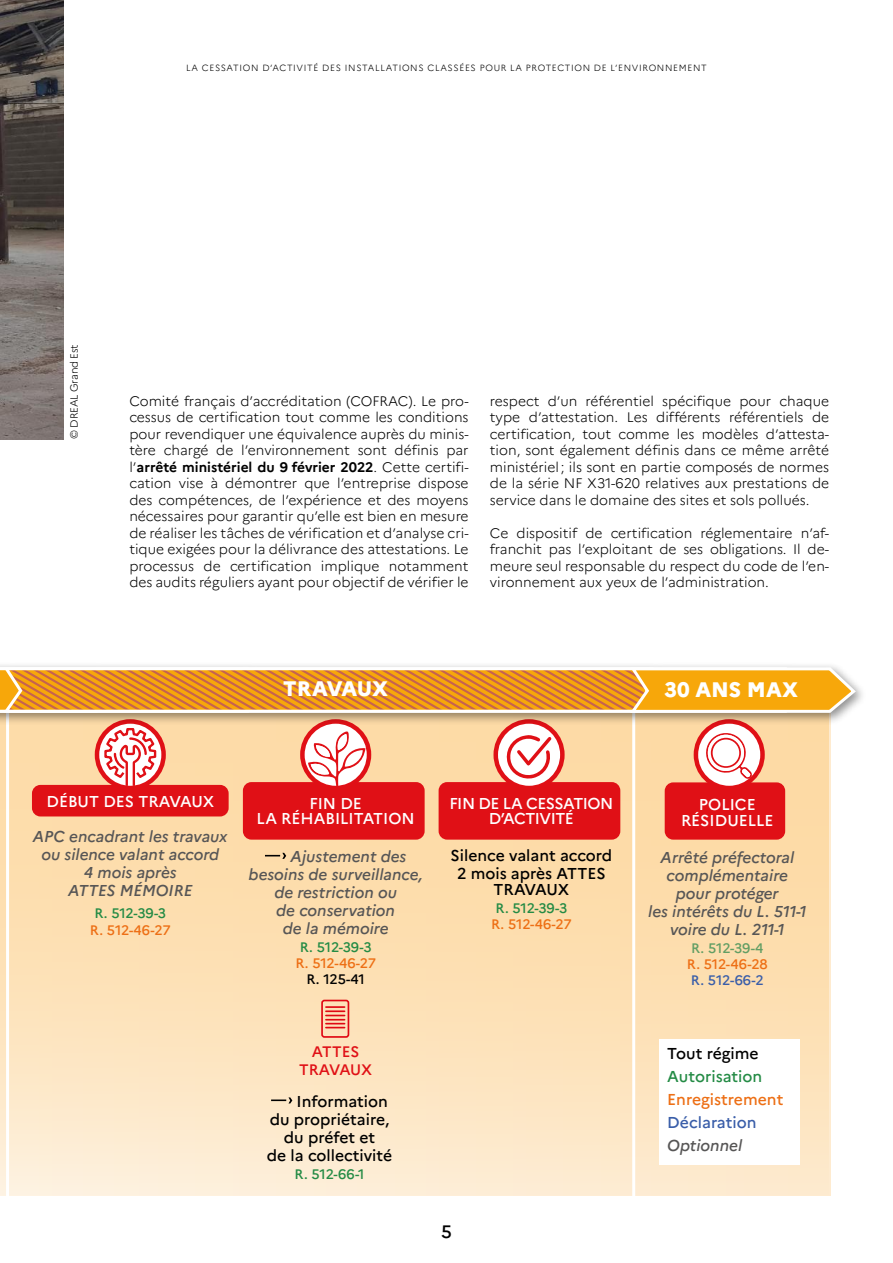
<style>
.page{position:relative;width:893px;height:1263px;background:#fff}
.page>*{position:absolute;margin:0;border:0;box-sizing:border-box;transform-origin:0 0}
.t1{font:800 21px "Marianne";color:#fff}
.t2{font:500 18px "Marianne";color:#000}
.t3{font:italic 500 15.75px/18px "Marianne";color:#575656;text-align:center}
.t4{font:500 15.75px/18px "Marianne";color:#000;text-align:center}
.t5{font:500 15.75px/15.8px "Marianne";color:#fff;text-align:center}
.t6{font:500 15.75px/15.8px "Marianne";letter-spacing:-.03em;color:#fff;text-align:center}
.t7{font:500 15.75px "Marianne";color:#ed6f15}
.t8{font:500 15.75px "Marianne";color:#248b45}
.t9{font:500 15.75px "Marianne";color:#3a5ea9}
.t10{font:500 15.15px/18.3px "Marianne";letter-spacing:-.005em;color:#e01016;text-align:center}
.t11{font:300 13.8px/16.5px "Marianne";color:#000;text-align:justify}
.t12{font:500 13.8px "Marianne";letter-spacing:-.01em;color:#ed6f15}
.t13{font:500 13.8px "Marianne";letter-spacing:-.01em;color:#248b45}
.t14{font:500 13.8px "Marianne";color:#629e64}
.t15{font:500 13.8px "Marianne";color:#3a5ea9}
.t16{font:500 13.8px "Marianne";color:#000}
.t17{font:300 10.5px "Marianne";letter-spacing:-.02em;color:#000}
.t18{font:300 9px "Marianne";letter-spacing:.075em;color:#000}
.s1{font-weight:700}
</style>
<div class="page">
<div style="left:0;top:713px;width:829px;height:483px;background:linear-gradient(to bottom,#fdd59b,#fdebd0)"></div>
<hr style="left:632px;top:709px;width:3px;height:554px;background:#fff">
<hr style="left:6px;top:709px;width:3px;height:554px;background:#fff">
<img style="left:0;top:0;width:64px;height:439px">
<div style="left:659px;top:1039px;width:141px;height:126px;background:#fff"></div>
<div style="left:321px;top:1000px;width:28px;height:38px;border:2px solid #e00813;border-radius:2px"></div>
<svg style="left:326px;top:1006px;width:19px;height:22px"></svg>
<div style="left:665px;top:782px;width:120px;height:58px;background:#e01016;border-radius:9px"></div>
<div style="left:32px;top:785px;width:197px;height:31px;background:#e01016;border-radius:9px"></div>
<div style="left:243px;top:782px;width:182px;height:58px;background:#e01016;border-radius:9px"></div>
<div style="left:439px;top:782px;width:181px;height:58px;background:#e01016;border-radius:9px"></div>
<svg style="left:97px;top:721px;width:67px;height:67px"></svg>
<svg style="left:103px;top:727px;width:54px;height:58px"></svg>
<div style="left:95px;top:719px;width:71px;height:71px;border:4px solid #e01016;border-radius:50%"></div>
<svg style="left:265px;top:853px;width:21px;height:6px"></svg>
<svg style="left:302px;top:721px;width:67px;height:67px"></svg>
<svg style="left:308px;top:731px;width:57px;height:54px"></svg>
<div style="left:300px;top:719px;width:71px;height:71px;border:4px solid #e01016;border-radius:50%"></div>
<svg style="left:496px;top:721px;width:66px;height:67px"></svg>
<svg style="left:504px;top:735px;width:48px;height:45px"></svg>
<div style="left:493px;top:719px;width:72px;height:71px;border:4px solid #e01016;border-radius:50%"></div>
<svg style="left:696px;top:721px;width:66px;height:67px"></svg>
<svg style="left:704px;top:731px;width:48px;height:48px"></svg>
<div style="left:694px;top:719px;width:71px;height:71px;border:4px solid #e01016;border-radius:50%"></div>
<div style="left:0;top:661px;width:867px;height:64px;background:#000;opacity:.44"></div>
<svg style="left:0;top:664px;width:858px;height:51px"></svg>
<svg style="left:271px;top:1097px;width:21px;height:6px"></svg>
<p class="t18" style="left:186px;top:62px;width:522px">LA CESSATION D’ACTIVITÉ DES INSTALLATIONS CLASSÉES POUR LA PROTECTION DE L’ENVIRONNEMENT</p>
<p class="t17" style="left:68px;top:439px;width:96px;rotate:-90deg">© DREAL Grand Est</p>
<p class="t11" style="left:129px;top:392px;width:341px">Comité français d’accréditation (COFRAC). Le pro&shy;cessus de certification tout comme les conditions pour revendiquer une équivalence auprès du minis&shy;tère chargé de l’environnement sont définis par l’<span class="s1">arrêté ministériel du 9 février 2022</span>. Cette certifi&shy;cation vise à démontrer que l’entreprise dispose des compétences, de l’expérience et des moyens nécessaires pour garantir qu’elle est bien en mesure de réaliser les tâches de vérification et d’analyse cri&shy;tique exigées pour la délivrance des attestations. Le processus de certification implique notamment des audits réguliers ayant pour objectif de vérifier le</p>
<p class="t11" style="left:490px;top:392px;width:341px">respect d’un référentiel spécifique pour chaque type d’attestation. Les différents référentiels de certification, tout comme les modèles d’attesta&shy;tion, sont également définis dans ce même arrêté ministériel; ils sont en partie composés de normes de la série NF X31-620 relatives aux prestations de service dans le domaine des sites et sols pollués.</p>
<p class="t11" style="left:490px;top:524px;width:341px">Ce dispositif de certification réglementaire n’af&shy;franchit pas l’exploitant de ses obligations. Il de&shy;meure seul responsable du respect du code de l’en&shy;vironnement aux yeux de l’administration.</p>
<h1 class="t1" style="left:283px;top:676px;width:106px">TRAVAUX</h1>
<h1 class="t1" style="left:664px;top:676px;width:135px">30 ANS MAX</h1>
<p class="t5" style="left:46px;top:794px;width:169px">DÉBUT DES TRAVAUX</p>
<p class="t3" style="left:33px;top:827px;width:196px">APC encadrant les travaux ou silence valant accord<br>4 mois après<br>ATTES MÉMOIRE</p>
<p class="t13" style="left:94px;top:905px;width:73px">R. 512-39-3</p>
<p class="t12" style="left:90px;top:921px;width:82px">R. 512-46-27</p>
<p class="t5" style="left:257px;top:795px;width:160px">FIN DE<br>LA RÉHABILITATION</p>
<p class="t3" style="left:290px;top:847px;width:117px">Ajustement des</p>
<p class="t3" style="left:249px;top:865px;width:176px">besoins de surveillance,</p>
<p class="t3" style="left:274px;top:883px;width:124px">de restriction ou</p>
<p class="t3" style="left:276px;top:901px;width:120px">de conservation</p>
<p class="t3" style="left:283px;top:919px;width:107px">de la mémoire</p>
<p class="t13" style="left:300px;top:939px;width:73px">R. 512-39-3</p>
<p class="t12" style="left:295px;top:954px;width:82px">R. 512-46-27</p>
<p class="t16" style="left:306px;top:970px;width:60px">R. 125-41</p>
<p class="t6" style="left:449px;top:795px;width:165px">FIN DE LA CESSATION<br>D’ACTIVITÉ</p>
<p class="t4" style="left:451px;top:846px;width:163px">Silence valant accord<br>2 mois après ATTES</p>
<p class="t4" style="left:493px;top:880px;width:77px">TRAVAUX</p>
<p class="t13" style="left:495px;top:899px;width:73px">R. 512-39-3</p>
<p class="t12" style="left:491px;top:915px;width:82px">R. 512-46-27</p>
<p class="t10" style="left:299px;top:1042px;width:75px">ATTES<br>TRAVAUX</p>
<p class="t4" style="left:297px;top:1092px;width:93px">Information</p>
<p class="t4" style="left:270px;top:1110px;width:121px">du propriétaire,</p>
<p class="t4" style="left:284px;top:1128px;width:93px">du préfet et</p>
<p class="t4" style="left:267px;top:1146px;width:127px">de la collectivité</p>
<p class="t13" style="left:294px;top:1165px;width:72px">R. 512-66-1</p>
<h2 class="t2" style="left:441px;top:1220px;width:12px">5</h2>
<p class="t5" style="left:681px;top:797px;width:94px">POLICE<br>RÉSIDUELLE</p>
<p class="t3" style="left:648px;top:848px;width:160px">Arrêté préfectoral complémentaire pour protéger<br>les intérêts du L. 511-1 voire du L. 211-1</p>
<p class="t14" style="left:691px;top:940px;width:74px">R. 512-39-4</p>
<p class="t12" style="left:687px;top:955px;width:82px">R. 512-46-28</p>
<p class="t15" style="left:691px;top:971px;width:74px">R. 512-66-2</p>
<p class="t4" style="left:667px;top:1045px;width:93px">Tout régime</p>
<p class="t8" style="left:667px;top:1067px;width:97px">Autorisation</p>
<p class="t7" style="left:667px;top:1090px;width:118px">Enregistrement</p>
<p class="t9" style="left:667px;top:1113px;width:91px">Déclaration</p>
<p class="t3" style="left:667px;top:1136px;width:76px">Optionnel</p>
</div>
